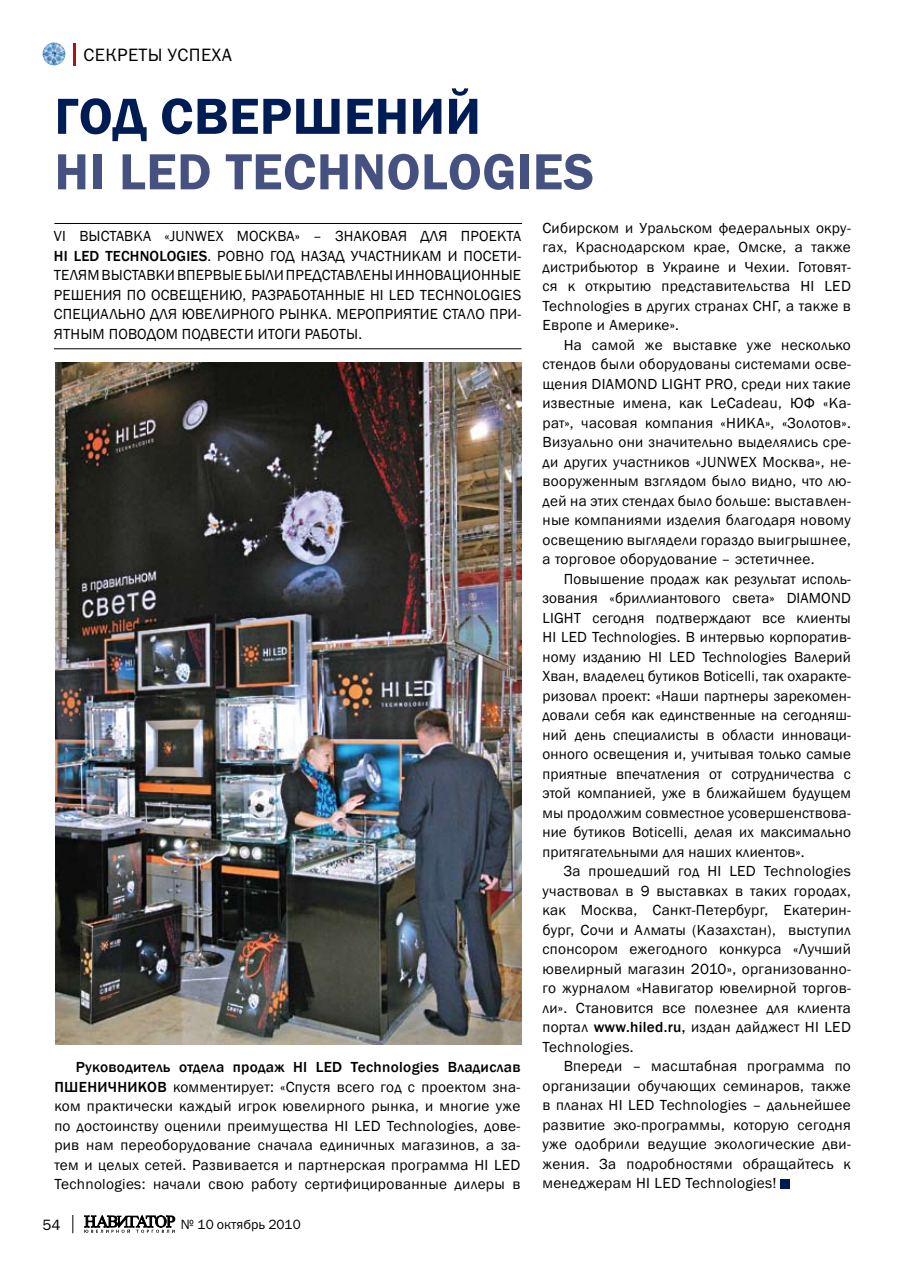
<style>
.page{position:relative;width:902px;height:1263px;background:#fff}
.page>*{position:absolute;margin:0;border:0;box-sizing:border-box;transform-origin:0 0}
.t1{font:600 52.5px "Franklin Gothic";letter-spacing:.01em;color:#455281}
.t2{font:600 52.5px "Franklin Gothic";letter-spacing:.01em;color:#001c54}
.t3{font:18px "Franklin Gothic Book C";letter-spacing:.02em;color:#000}
.t4{font:15px/19.5px "Franklin Gothic";letter-spacing:.02em;color:#000;text-align:justify}
.t5{font:15px "Franklin Gothic Book C";color:#000}
.t6{font:13.5px "Franklin Gothic Book C";color:#000}
.s1{font-weight:500}
</style>
<div class="page">
<img style="left:43px;top:43px;width:22px;height:22px;border-radius:11px">
<hr style="left:73px;top:43px;width:3px;height:23px;background:#b01116">
<svg style="left:84px;top:1215px;width:91px;height:18px"></svg>
<svg style="left:72px;top:1215px;width:1px;height:18px"></svg>
<img style="left:55px;top:363px;width:466px;height:681px">
<div style="left:780px;top:1179px;width:9px;height:9px;background:#001c54"></div>
<hr style="left:54px;top:223px;width:468px;height:1px;background:#000">
<hr style="left:54px;top:348px;width:467px;height:1px;background:#000">
<p class="t3" style="left:84px;top:45px;width:150px">Секреты успеха</p>
<h1 class="t2" style="left:54px;top:84px;width:428px">ГОД СВЕРШЕНИЙ</h1>
<h1 class="t1" style="left:54px;top:139px;width:541px">HI LED TECHNOLOGIES</h1>
<p class="t4" style="left:54px;top:227px;width:469px">VI выставка «JUNWEX МОСКВА» – ЗНАКОВАЯ для про екта <span class="s1">HI LED Technologies</span>. ро вно год назад участн икам и посети&shy;телям выставки впервые были представлен ы инно</p>
<p class="t4" style="left:434px;top:266px;width:48px">вационн</p>
<p class="t4" style="left:54px;top:266px;width:469px;text-indent:447px">ые решен ия по освещен ию, разработанн ые HI LED Technologies специально для ювелирно</p>
<p class="t4" style="left:54px;top:305px;width:469px;text-indent:205px">го рын ка. Мероприятие стало при&shy;ятн ым поводом подвести итоги работы.</p>
<p class="t4" style="left:54px;top:1058px;width:467px;text-indent:21px"><span class="s1">Руководитель отдела продаж HI LED Technologies Владислав Пшеничников</span> комментирует: «Спустя всего год с проектом зна&shy;ком практически каждый игрок ювелирного рынка, и многие уже по достоинству оценили преимущества HI LED Technologies, дове&shy;рив нам переоборудование сначала единичных магазинов, а за&shy;тем и целых сетей. Развивается и партнерская программа HI LED Technologies: начали свою работу сертифицированные дилеры в</p>
<p class="t5" style="left:43px;top:1216px;width:20px">54</p>
<p class="t6" style="left:181px;top:1217px;width:121px">№ 10 октябрь 2010</p>
<p class="t4" style="left:542px;top:218px;width:310px">Сибирском и Уральском федеральных окру&shy;гах, Краснодарском крае, Омске, а также дистрибьютор в Украине и Чехии. Готовят&shy;ся к открытию представительства HI LED Technologies в других странах СНГ, а также в Европе и Америке».</p>
<p class="t4" style="left:542px;top:335px;width:310px;text-indent:21px">На самой же выставке уже несколько стендов были оборудованы системами осве&shy;щения DIAMOND LIGHT PRO, среди них такие известные имена, как LeCadeau, ЮФ «Ка&shy;рат», часовая компания «НИКА</p>
<p class="t4" style="left:542px;top:413px;width:310px;text-indent:222px">», «Золотов».<br>Визуально они значительно выделялись сре&shy;ди других участников «JUNWEX Москва», не&shy;вооруженным взглядом было видно, что лю&shy;дей на этих стендах было больше: выставлен&shy;ные компаниями изделия благодаря новому освещению выглядели гораздо выигрышнее, а торговое оборудование – эстетичнее.</p>
<p class="t4" style="left:542px;top:569px;width:310px;text-indent:21px">П овышение продаж как результат исполь&shy;зования «бриллиантового света» DIAMOND LIGHT сегодня подтверждают все клиенты HI LED Technologies. В интервью корпоратив&shy;ному изданию HI LED Technologies Валерий Хван, владелец бутиков Boticelli, так охаракте&shy;ризовал проект: «Наши партнеры зарекомен&shy;довали себя как единственные на сегодняш&shy;ний день специалисты в области инноваци&shy;онного освещения и, учитывая только самые приятные впечатления от сотрудничества с этой компанией, уже в ближайшем будущем мы продолжим совместное усовершенствова&shy;ние бутиков Boticelli, делая их максимально притягательными для наших клиентов».</p>
<p class="t4" style="left:542px;top:862px;width:310px;text-indent:21px">За прошедший год HI LED Technologies участвовал в 9 выставках в таких городах, как Москва, Санкт-П етербург, Екатерин&shy;бург, Сочи и Алматы (Казахстан), выступил спонсором ежегодного конкурса «Лучший ювелирный магазин 2010», организованно&shy;го журналом «Навигатор ювелирной торгов&shy;ли». Становится все полезнее для клиента портал <span class="s1">www.hiled.ru,</span> издан дайджест HI LED Technologies.</p>
<p class="t4" style="left:542px;top:1057px;width:310px;text-indent:21px">Впереди – масштабная программа по организации обучающих семинаров, также в планах HI LED Technologies – дальнейшее развитие эко-программы, которую сегодня уже одобрили ведущие экологические дви&shy;жения. За подробностями обращайтесь к менеджерам HI LED Technologies!</p>
</div>
